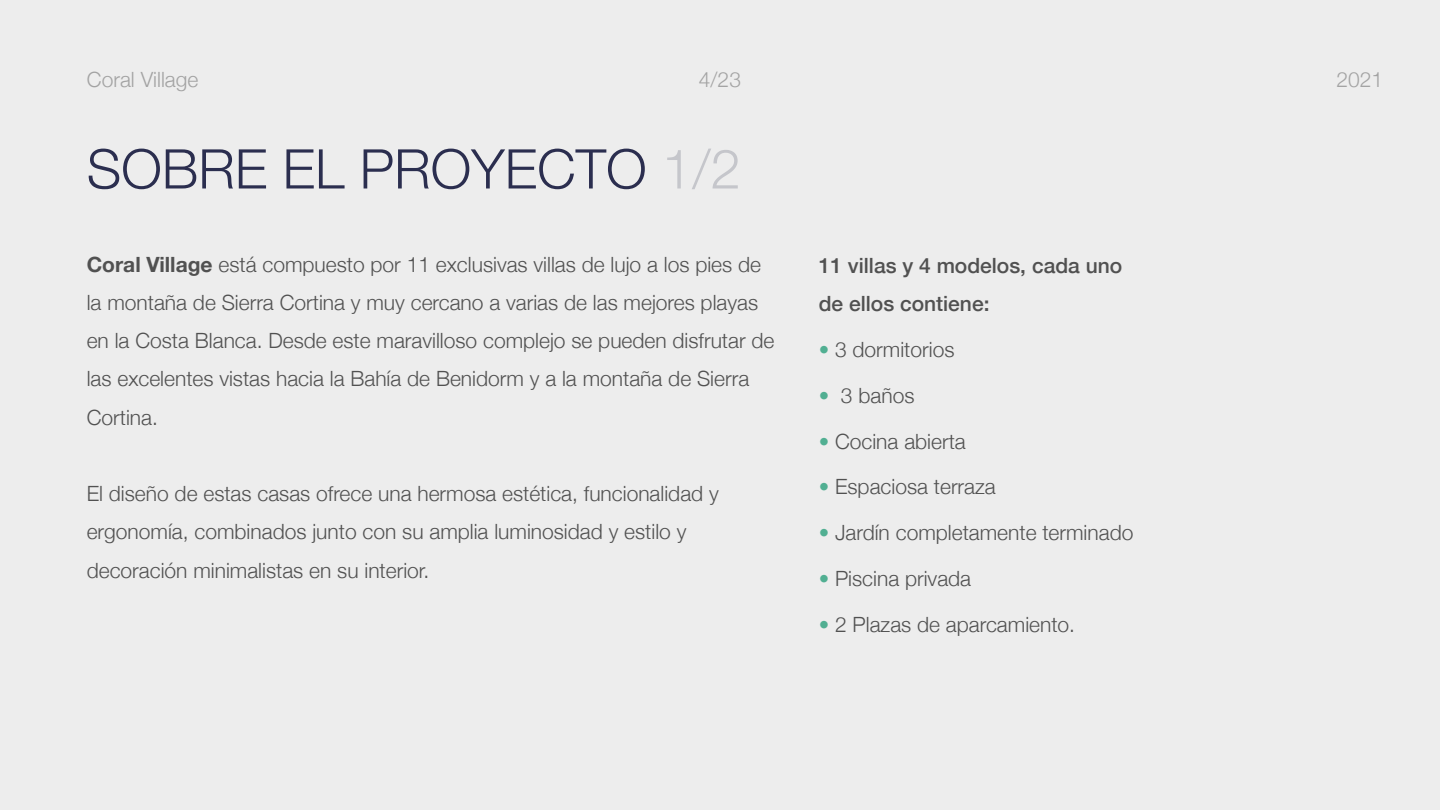
<style>
.page{position:relative;width:1440px;height:810px;background:#ededed}
.page>*{position:absolute;margin:0;border:0;box-sizing:border-box;transform-origin:0 0}
.t1{font:300 54.75px "Helvetica Neue";color:#2b2e4f}
.t2{font:300 21px/38.2px "Helvetica Neue";color:#515151}
.t3{font:500 21px/38.2px "Helvetica Neue";color:#515151}
.t4{font:300 21px "Helvetica Neue";color:#a3a3a3}
.s1{color:#c5c6cb}
.s2{font-weight:700}
.s3{color:#51af92}
</style>
<div class="page">
<p class="t4" style="left:87px;top:62px;width:113px">Coral Village</p>
<p class="t4" style="left:699px;top:62px;width:44px">4/23</p>
<p class="t4" style="left:1336px;top:62px;width:48px">2021</p>
<h1 class="t1" style="left:87px;top:125px;width:656px">SOBRE EL PROYECTO <span class="s1">1/2</span></h1>
<p class="t2" style="left:87px;top:244px;width:689px"><span class="s2">Coral Village</span> está compuesto por 11 exclusivas villas de lujo a los pies de la montaña de Sierra Cortina y muy cercano a varias de las mejores playas en la Costa Blanca. Desde este maravilloso complejo se pueden disfrutar de las excelentes vistas hacia la Bahía de Benidorm y a la montaña de Sierra Cortina.</p>
<p class="t2" style="left:87px;top:473px;width:634px">El diseño de estas casas ofrece una hermosa estética, funcionalidad y ergonomía, combinados junto con su amplia luminosidad y estilo y decoración minimalistas en su interior.</p>
<p class="t3" style="left:819px;top:245px;width:305px">11 villas y 4 modelos, cada uno de ellos contiene:</p>
<p class="t2" style="left:819px;top:329px;width:137px"><span class="s3">•</span> 3 dormitorios</p>
<p class="t2" style="left:819px;top:375px;width:97px"><span class="s3">•</span> 3 baños</p>
<p class="t2" style="left:819px;top:420px;width:149px"><span class="s3">•</span> Cocina abierta</p>
<p class="t2" style="left:819px;top:466px;width:179px"><span class="s3">•</span> Espaciosa terraza</p>
<p class="t2" style="left:819px;top:512px;width:316px"><span class="s3">•</span> Jardín completamente terminado</p>
<p class="t2" style="left:819px;top:558px;width:154px"><span class="s3">•</span> Piscina privada</p>
<p class="t2" style="left:819px;top:604px;width:258px"><span class="s3">•</span> 2 Plazas de aparcamiento.</p>
</div>
